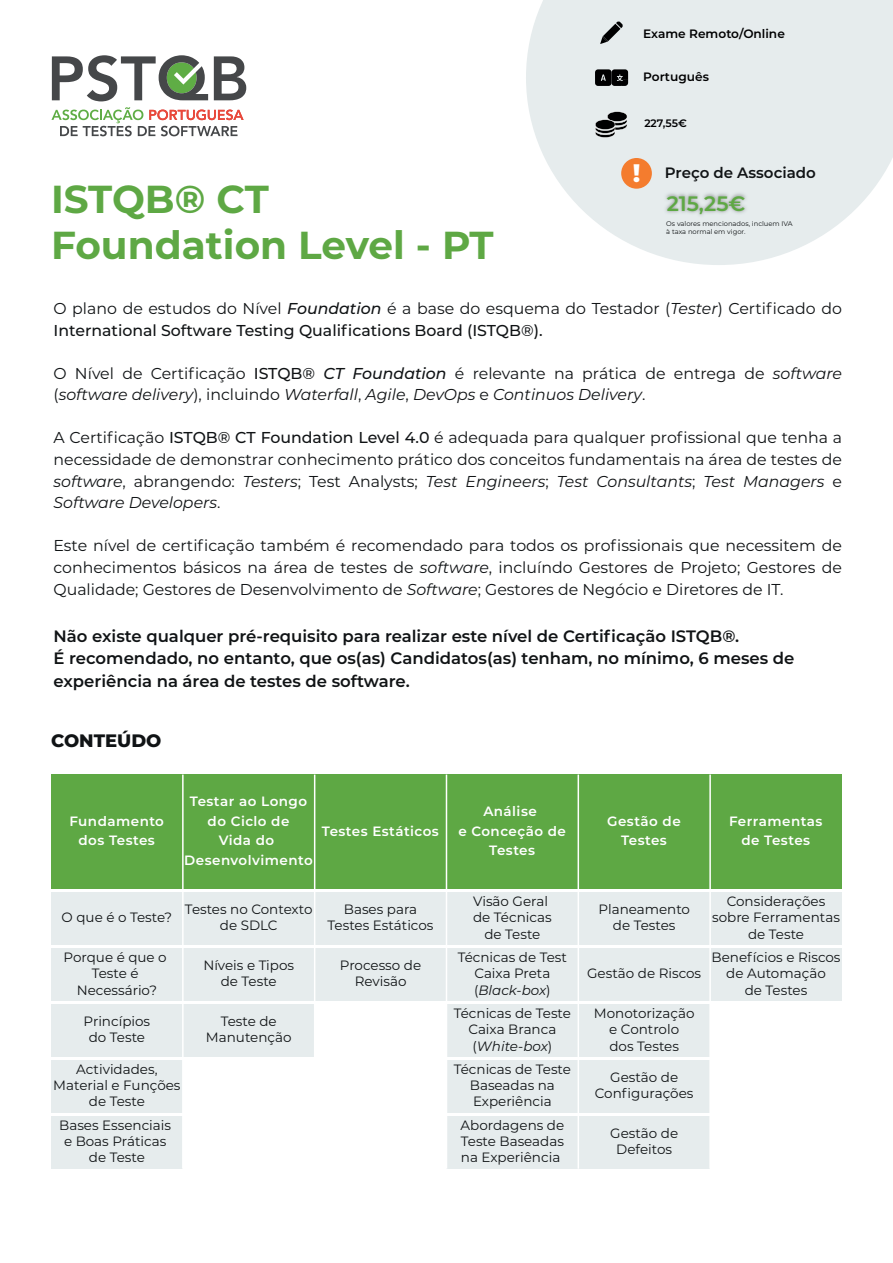
<style>
.page{position:relative;width:893px;height:1263px;background:#fff}
.page>*{position:absolute;margin:0;border:0;box-sizing:border-box;transform-origin:0 0}
.t1{font:700 39px/46.8px "Montserrat";color:#5ea844}
.t2{font:600 20.85px "Montserrat";color:#5ea844}
.t3{font:800 18px "Montserrat";color:#101315}
.t4{font:600 16.5px/22.5px "Montserrat";color:#101315}
.t5{font:15.75px/21.8px "Montserrat";color:#101315}
.t6{font:600 15px "Montserrat";color:#101315}
.t7{font:13.5px/16.2px "Montserrat";color:#101315;text-align:center}
.t8{font:600 13.5px/19.5px "Montserrat";letter-spacing:.035em;color:#fff;text-align:center}
.t9{font:600 12.15px "Montserrat";color:#000001}
.t10{font:600 10.8px "Montserrat";color:#000002}
.t11{font:6.75px/8.1px "Montserrat";color:#101315}
.s1{font-weight:800;font-size:25.35px;color:#fff}
.s2{font-weight:500;font-style:italic}
.s3{font-style:italic}
.s4{font-weight:500}
</style>
<div class="page">
<div style="left:315px;top:774px;width:131px;height:115px;background:#5ea844"></div>
<div style="left:446px;top:774px;width:132px;height:115px;background:#5ea844"></div>
<div style="left:578px;top:774px;width:132px;height:115px;background:#5ea844"></div>
<div style="left:710px;top:774px;width:132px;height:115px;background:#5ea844"></div>
<div style="left:51px;top:774px;width:132px;height:115px;background:#5ea844"></div>
<div style="left:51px;top:892px;width:132px;height:53px;background:#e6eced"></div>
<div style="left:51px;top:948px;width:132px;height:53px;background:#e6eced"></div>
<div style="left:51px;top:1004px;width:132px;height:53px;background:#e6eced"></div>
<div style="left:51px;top:1060px;width:132px;height:53px;background:#e6eced"></div>
<div style="left:51px;top:1116px;width:132px;height:53px;background:#e6eced"></div>
<div style="left:183px;top:774px;width:132px;height:115px;background:#5ea844"></div>
<div style="left:183px;top:892px;width:132px;height:53px;background:#e6eced"></div>
<div style="left:183px;top:948px;width:132px;height:53px;background:#e6eced"></div>
<div style="left:183px;top:1004px;width:132px;height:53px;background:#e6eced"></div>
<div style="left:315px;top:892px;width:131px;height:53px;background:#e6eced"></div>
<div style="left:315px;top:948px;width:131px;height:53px;background:#e6eced"></div>
<div style="left:446px;top:892px;width:132px;height:53px;background:#e6eced"></div>
<div style="left:446px;top:948px;width:132px;height:53px;background:#e6eced"></div>
<div style="left:446px;top:1004px;width:132px;height:53px;background:#e6eced"></div>
<div style="left:446px;top:1060px;width:132px;height:53px;background:#e6eced"></div>
<div style="left:446px;top:1116px;width:132px;height:53px;background:#e6eced"></div>
<div style="left:578px;top:892px;width:132px;height:53px;background:#e6eced"></div>
<div style="left:578px;top:948px;width:132px;height:53px;background:#e6eced"></div>
<div style="left:578px;top:1004px;width:132px;height:53px;background:#e6eced"></div>
<div style="left:578px;top:1060px;width:132px;height:53px;background:#e6eced"></div>
<div style="left:578px;top:1116px;width:132px;height:53px;background:#e6eced"></div>
<div style="left:710px;top:892px;width:132px;height:53px;background:#e6eced"></div>
<div style="left:710px;top:948px;width:132px;height:53px;background:#e6eced"></div>
<hr style="left:182px;top:774px;width:2px;height:395px;background:#fff">
<hr style="left:314px;top:774px;width:1px;height:395px;background:#fff">
<hr style="left:446px;top:774px;width:1px;height:395px;background:#fff">
<hr style="left:578px;top:774px;width:1px;height:395px;background:#fff">
<hr style="left:709px;top:774px;width:2px;height:395px;background:#fff">
<svg style="left:526px;top:0;width:367px;height:265px;background:#e9eeef"></svg>
<svg style="left:600px;top:21px;width:23px;height:23px"></svg>
<svg style="left:595px;top:69px;width:33px;height:17px"></svg>
<svg style="left:595px;top:111px;width:32px;height:27px"></svg>
<div style="left:644px;top:119px;width:42px;height:10px;background:#e6eced"></div>
<div style="left:621px;top:158px;width:31px;height:31px;background:#f47c2e;border-radius:50%"></div>
<img style="left:662px;top:188px;width:89px;height:33px">
<svg style="left:214px;top:56px;width:32px;height:44px"></svg>
<svg style="left:52px;top:55px;width:156px;height:46px"></svg>
<svg style="left:51px;top:107px;width:193px;height:29px"></svg>
<h1 class="t1" style="left:51px;top:173px;width:444px">ISTQB® CT<br>Foundation Level - PT</h1>
<p class="t9" style="left:643px;top:25px;width:143px">Exame Remoto/Online</p>
<p class="t9" style="left:643px;top:68px;width:67px">Português</p>
<p class="t10" style="left:644px;top:116px;width:44px">227,55€</p>
<p class="t6" style="left:633px;top:162px;width:185px"><span class="s1">!</span> Preço de Associado</p>
<h2 class="t2" style="left:667px;top:189px;width:80px">215,25€</h2>
<p class="t11" style="left:666px;top:220px;width:128px">Os valores mencionados, incluem IVA à taxa normal em vigor.</p>
<p class="t5" style="left:54px;top:297px;width:790px">O plano de estudos do Nível <span class="s2">Foundation</span> é a base do esquema do Testador (<span class="s3">Tester</span>) Certificado do<br><span class="s4">International Software Testing Qualifications Board (ISTQB®).</span></p>
<p class="t5" style="left:54px;top:362px;width:790px">O Nível de Certificação <span class="s4">ISTQB®</span> <span class="s2">CT Foundation</span> é relevante na prática de entrega de <span class="s3">software </span>(<span class="s3">software delivery</span>), incluindo <span class="s3">Waterfall</span>, <span class="s3">Agile</span>, <span class="s3">DevOps</span> e <span class="s3">Continuos Delivery</span>.</p>
<p class="t5" style="left:54px;top:426px;width:790px;text-align:justify">A Certificação <span class="s4">ISTQB® CT Foundation Level 4.0</span> é adequada para qualquer profissional que tenha a necessidade de demonstrar conhecimento prático dos conceitos fundamentais na área de testes de <span class="s3">software</span>, abrangendo: <span class="s3">Testers</span>; Test Analysts; <span class="s3">Test Engineers</span>; <span class="s3">Test Consultants</span>; <span class="s3">Test Managers</span> e <span class="s3">Software Developers</span>.</p>
<p class="t5" style="left:54px;top:534px;width:790px;text-align:justify">Este nível de certificação também é recomendado para todos os profissionais que necessitem de conhecimentos básicos na área de testes de <span class="s3">software</span>, incluíndo Gestores de Projeto; Gestores de Qualidade; Gestores de Desenvolvimento de <span class="s3">Software</span>; Gestores de Negócio e Diretores de IT.</p>
<p class="t4" style="left:54px;top:624px;width:742px">Não existe qualquer pré-requisito para realizar este nível de Certificação ISTQB®.<br>É recomendado, no entanto, que os(as) Candidatos(as) tenham, no mínimo, 6 meses de experiência na área de testes de software.</p>
<p class="t3" style="left:51px;top:728px;width:112px">CONTEÚDO</p>
<p class="t8" style="left:69px;top:811px;width:96px">Fundamento dos Testes</p>
<p class="t8" style="left:184px;top:791px;width:130px">Testar ao Longo do Ciclo de<br>Vida do<br>Desenvolvimento</p>
<p class="t8" style="left:322px;top:820px;width:119px">Testes Estáticos</p>
<p class="t7" style="left:62px;top:909px;width:112px">O que é o Teste?</p>
<p class="t7" style="left:64px;top:949px;width:105px">Porque é que o<br>Teste é<br>Necessário?</p>
<p class="t7" style="left:84px;top:1013px;width:68px">Princípios do Teste</p>
<p class="t7" style="left:185px;top:901px;width:129px">Testes no Contexto de SDLC</p>
<p class="t7" style="left:203px;top:957px;width:92px">Níveis e Tipos de Teste</p>
<p class="t7" style="left:206px;top:1013px;width:87px">Teste de<br>Manutenção</p>
<p class="t7" style="left:53px;top:1061px;width:129px">Actividades,<br>Material e Funções de Teste</p>
<p class="t7" style="left:59px;top:1117px;width:113px">Bases Essenciais e Boas Práticas de Teste</p>
<p class="t7" style="left:328px;top:901px;width:107px">Bases para<br>Testes Estáticos</p>
<p class="t7" style="left:340px;top:957px;width:83px">Processo de<br>Revisão</p>
<p class="t8" style="left:458px;top:801px;width:109px">Análise<br>e Conceção de<br>Testes</p>
<p class="t8" style="left:607px;top:811px;width:75px">Gestão de<br>Testes</p>
<p class="t8" style="left:729px;top:811px;width:95px">Ferramentas de Testes</p>
<p class="t7" style="left:473px;top:893px;width:80px">Visão Geral de Técnicas de Teste</p>
<p class="t7" style="left:458px;top:949px;width:111px">Técnicas de Test<br>Caixa Preta (<span class="s3">Black-box</span>)</p>
<p class="t7" style="left:454px;top:1005px;width:119px">Técnicas de Teste<br>Caixa Branca (<span class="s3">White-box</span>)</p>
<p class="t7" style="left:454px;top:1061px;width:119px">Técnicas de Teste<br>Baseadas na<br>Experiência</p>
<p class="t7" style="left:461px;top:1117px;width:105px;text-align:justify">Abordagens de Teste Baseadas na Experiência</p>
<p class="t7" style="left:598px;top:901px;width:93px">Planeamento de Testes</p>
<p class="t7" style="left:587px;top:965px;width:116px">Gestão de Riscos</p>
<p class="t7" style="left:594px;top:1005px;width:102px">Monotorização e Controlo<br>dos Testes</p>
<p class="t7" style="left:595px;top:1069px;width:100px">Gestão de<br>Configurações</p>
<p class="t7" style="left:610px;top:1125px;width:69px">Gestão de<br>Defeitos</p>
<p class="t7" style="left:712px;top:893px;width:129px">Considerações sobre Ferramentas de Teste</p>
<p class="t7" style="left:711px;top:949px;width:131px">Benefícios e Riscos de Automação<br>de Testes</p>
</div>
